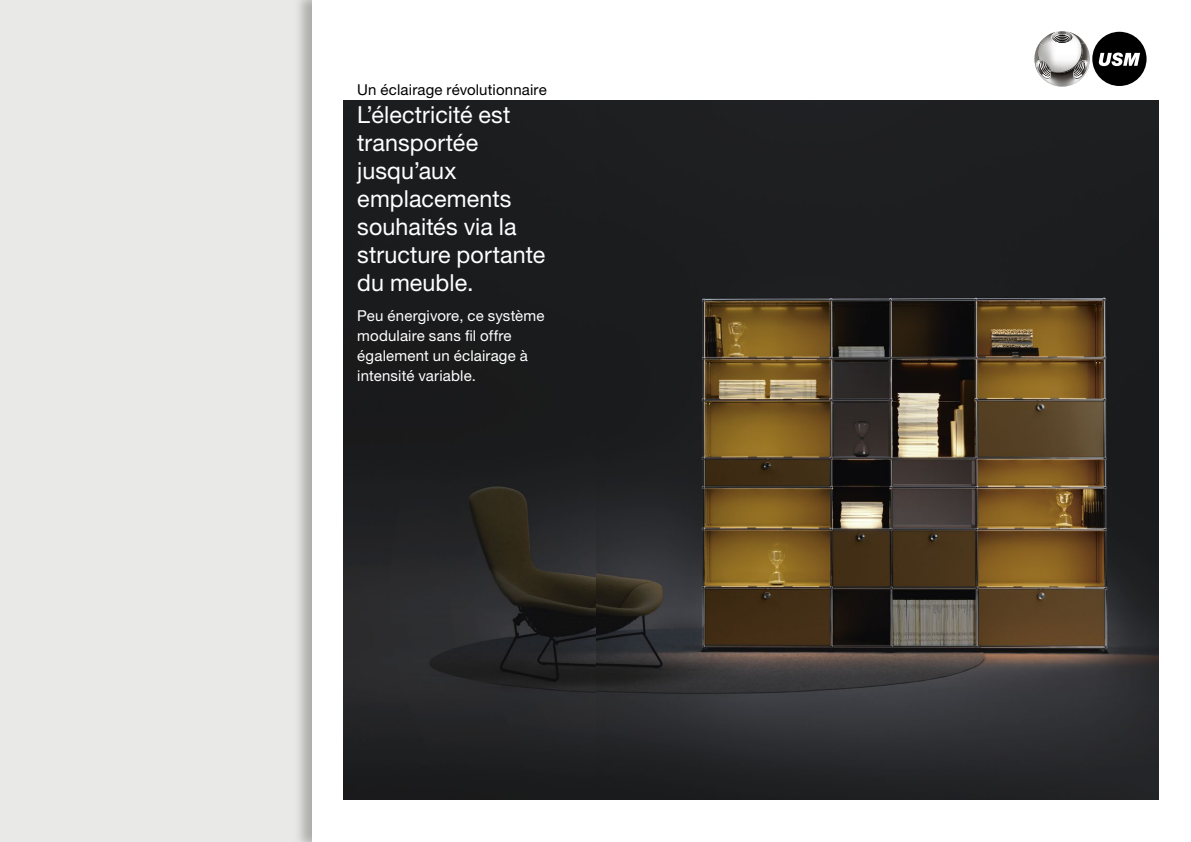
<style>
.page{position:relative;width:1191px;height:842px;background:#fff}
.page>*{position:absolute;margin:0;border:0;box-sizing:border-box;transform-origin:0 0}
.t1{font:23.5px/28px "Helvetica Neue LT Pro";letter-spacing:.005em;color:#fff}
.t2{font:15px/20px "Helvetica Neue LT Pro";letter-spacing:.01em;color:#fff}
.t3{font:15px "Helvetica Neue LT Pro";letter-spacing:.01em;color:#000}
</style>
<div class="page">
<div style="left:0;top:0;width:340px;height:842px;background:#e9e9e8"></div>
<img style="left:596px;top:101px;width:562px;height:698px">
<div style="left:1092px;top:32px;width:54px;height:54px;background:#000;border-radius:50%"></div>
<svg style="left:1098px;top:53px;width:42px;height:13px"></svg>
<img style="left:1034px;top:43px;width:55px;height:44px">
<img style="left:1080px;top:38px;width:5px;height:5px">
<img style="left:1038px;top:43px;width:44px;height:30px">
<svg style="left:1035px;top:59px;width:17px;height:21px"></svg>
<svg style="left:1072px;top:59px;width:16px;height:21px"></svg>
<svg style="left:1039px;top:31px;width:41px;height:13px"></svg>
<img style="left:299px;top:0;width:297px;height:842px">
<svg style="left:312px;top:0;width:283px;height:842px;fill:#1f2021"></svg>
<p class="t3" style="left:357px;top:80px;width:191px">Un éclairage révolutionnaire</p>
<p class="t1" style="left:357px;top:100px;width:189px">L’électricité est transportée jusqu’aux emplacements souhaités via la structure portante du meuble.</p>
<p class="t2" style="left:357px;top:305px;width:189px">Peu énergivore, ce système modulaire sans fil offre également un éclairage à intensité variable.</p>
</div>
